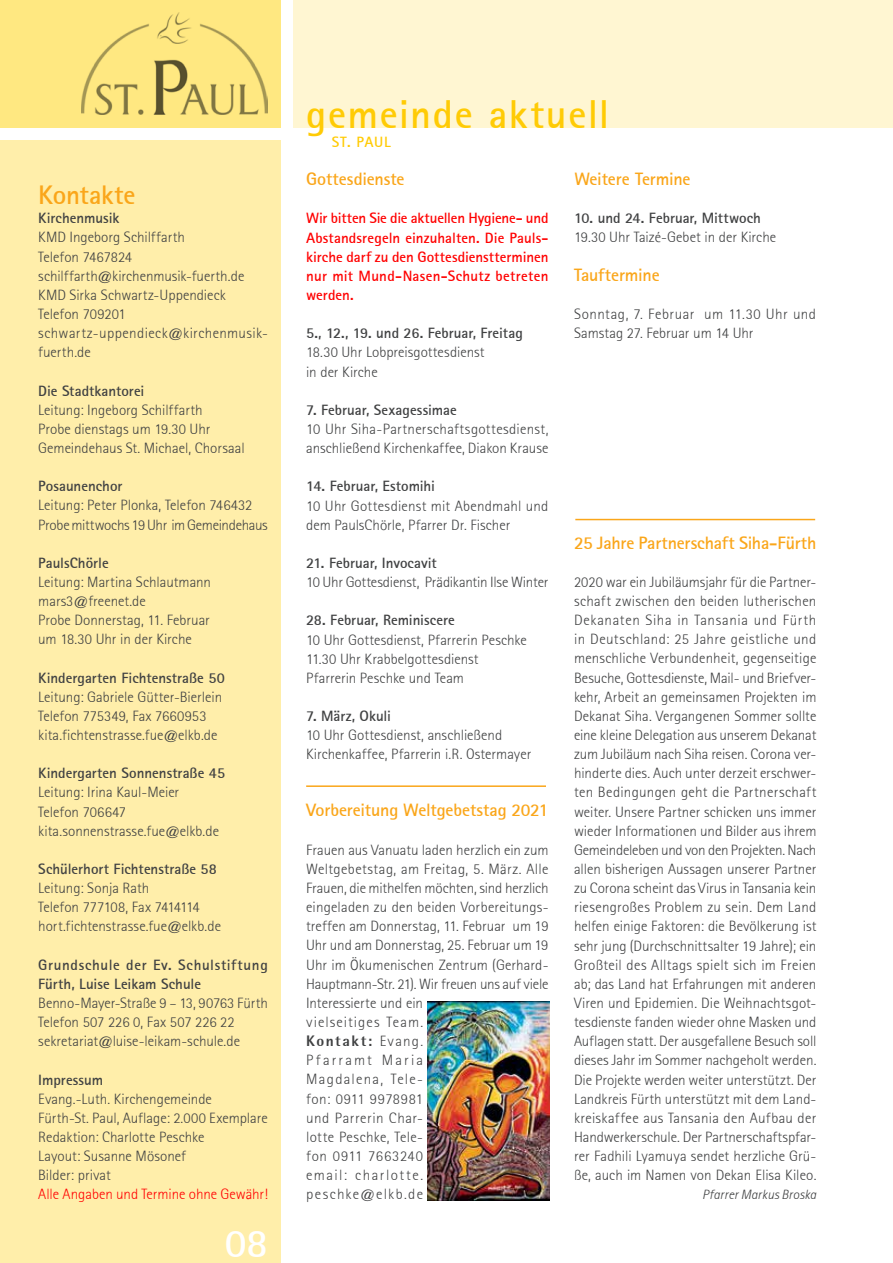
<style>
.page{position:relative;width:893px;height:1263px;background:#fff}
.page>*{position:absolute;margin:0;border:0;box-sizing:border-box;transform-origin:0 0}
.t1{font:40.5px "Rotis Sans Serif Bold 65";letter-spacing:.035em;color:#ffcb05}
.t2{font:40.5px "Rotis Sans Serif Bold 65";color:#fff}
.t3{font:27px "Rotis Sans Serif Bold 65";letter-spacing:-.01em;color:#faa61a}
.t4{font:18px "Rotis Sans Serif Bold 65";letter-spacing:-.01em;color:#faa61a}
.t5{font:15px/19.2px "Rotis Sans Serif Light 45";color:#404142}
.t6{font:15px "Rotis Sans Serif Bold 65";color:#404142}
.t7{font:15px/19.2px "Rotis Sans Serif Bold 65";letter-spacing:.01em;color:#f00;text-align:justify}
.t8{font:15px/19.2px "Rotis Sans Serif Light 45";letter-spacing:.025em;color:#404142}
.t9{font:15px/19.2px "Rotis Sans Serif Bold 65";letter-spacing:.035em;color:#404142}
.t10{font:15px "Rotis Sans Serif Light 45";color:#f00}
.t11{font:800 15px "Rotis Semi Sans";letter-spacing:.1em;color:#404142}
.t12{font:15px "Rotis Sans Serif Bold 65";letter-spacing:.045em;color:#ffcb05}
.t13{font:13.5px "Rotis Sans Serif Light Italic 46";color:#404142}
.s1{font-family:"Rotis Sans Serif Light 45";font-weight:400}
</style>
<div class="page">
<div style="left:293px;top:0;width:600px;height:128px;background:#fff6d2"></div>
<div style="left:0;top:0;width:281px;height:128px;background:#ffe881"></div>
<div style="left:0;top:140px;width:281px;height:1123px;background:#fea"></div>
<img style="left:81px;top:13px;width:187px;height:102px">
<img style="left:427px;top:1001px;width:123px;height:200px">
<hr style="left:306px;top:785px;width:240px;height:2px;background:#faa61a">
<hr style="left:575px;top:519px;width:240px;height:1px;background:#faa61a">
<h2 class="t3" style="left:38px;top:178px;width:99px">Kontakte</h2>
<p class="t6" style="left:38px;top:209px;width:83px">Kirchenmusik</p>
<p class="t5" style="left:38px;top:228px;width:231px">KMD Ingeborg Schilffarth<br>Telefon 7467824 schilffarth@kirchenmusik-fuerth.de<br>KMD Sirka Schwartz-Uppendieck<br>Telefon 709201 schwartz-uppendieck@kirchenmusik&shy;fuerth.de</p>
<p class="t6" style="left:38px;top:381px;width:108px">Die Stadtkantorei</p>
<p class="t5" style="left:38px;top:400px;width:208px">Leitung: Ingeborg Schilffarth<br>Probe dienstags um 19.30 Uhr<br>Gemeindehaus St. Michael, Chorsaal</p>
<p class="t6" style="left:38px;top:477px;width:86px">Posaunenchor</p>
<p class="t5" style="left:38px;top:496px;width:231px">Leitung: Peter Plonka, Telefon 746432<br>Probe mittwochs 19 Uhr im Gemeindehaus</p>
<p class="t6" style="left:38px;top:553px;width:72px">PaulsChörle</p>
<p class="t5" style="left:38px;top:572px;width:174px">Leitung: Martina Schlautmann mars3@freenet.de<br>Probe Donnerstag, 11. Februar um 18.30 Uhr in der Kirche</p>
<p class="t6" style="left:38px;top:668px;width:188px">Kindergarten Fichtenstraße 50</p>
<p class="t5" style="left:38px;top:687px;width:185px">Leitung: Gabriele Gütter-Bierlein<br>Telefon 775349, Fax 7660953 kita.fichtenstrasse.fue@elkb.de</p>
<p class="t6" style="left:38px;top:764px;width:188px">Kindergarten Sonnenstraße 45</p>
<p class="t5" style="left:38px;top:783px;width:182px">Leitung: Irina Kaul-Meier<br>Telefon 706647 kita.sonnenstrasse.fue@elkb.de</p>
<p class="t6" style="left:38px;top:859px;width:180px">Schülerhort Fichtenstraße 58</p>
<p class="t5" style="left:38px;top:878px;width:184px">Leitung: Sonja Rath<br>Telefon 777108, Fax 7414114 hort.fichtenstrasse.fue@elkb.de</p>
<p class="t9" style="left:38px;top:955px;width:231px">Grundschule der Ev. Schulstiftung<br>Fürth, Luise Leikam Schule</p>
<p class="t5" style="left:38px;top:993px;width:231px">Benno-Mayer-Straße 9 – 13, 90763 Fürth<br>Telefon 507 226 0, Fax 507 226 22 sekretariat@luise-leikam-schule.de</p>
<p class="t6" style="left:38px;top:1070px;width:67px">Impressum</p>
<p class="t5" style="left:38px;top:1089px;width:231px">Evang.-Luth. Kirchengemeinde<br>Fürth-St. Paul, Auflage: 2.000 Exemplare<br>Redaktion: Charlotte Peschke<br>Layout: Susanne Mösonef<br>Bilder: privat</p>
<p class="t10" style="left:38px;top:1186px;width:231px">Alle Angaben und Termine ohne Gewähr!</p>
<h1 class="t2" style="left:225px;top:1217px;width:45px">08</h1>
<h1 class="t1" style="left:306px;top:88px;width:305px">gemeinde aktuell</h1>
<p class="t12" style="left:332px;top:132px;width:61px">St. paul</p>
<p class="t4" style="left:306px;top:167px;width:100px">Gottesdienste</p>
<p class="t7" style="left:306px;top:208px;width:244px">Wir bitten Sie die aktuellen Hygiene- und Abstandsregeln einzuhalten. Die Pauls&shy;kirche darf zu den Gottesdienstterminen nur mit Mund-Nasen-Schutz betreten werden.</p>
<p class="t6" style="left:306px;top:324px;width:218px">5., 12., 19. und 26. Februar, Freitag</p>
<p class="t5" style="left:306px;top:343px;width:180px">18.30 Uhr Lobpreisgottesdienst in der Kirche</p>
<p class="t6" style="left:306px;top:400px;width:152px">7. Februar, Sexagessimae</p>
<p class="t5" style="left:306px;top:419px;width:244px">10 Uhr Siha-Partnerschaftsgottesdienst, anschließend Kirchenkaffee, Diakon Krause</p>
<p class="t6" style="left:306px;top:477px;width:130px">14. Februar, Estomihi</p>
<p class="t5" style="left:306px;top:496px;width:244px">10 Uhr Gottesdienst mit Abendmahl und dem PaulsChörle, Pfarrer Dr. Fischer</p>
<p class="t6" style="left:306px;top:553px;width:132px">21. Februar, Invocavit</p>
<p class="t5" style="left:306px;top:572px;width:244px">10 Uhr Gottesdienst, Prädikantin Ilse Winter</p>
<p class="t6" style="left:306px;top:611px;width:150px">28. Februar, Reminiscere</p>
<p class="t5" style="left:306px;top:630px;width:222px">10 Uhr Gottesdienst, Pfarrerin Peschke<br>11.30 Uhr Krabbelgottesdienst<br>Pfarrerin Peschke und Team</p>
<p class="t6" style="left:306px;top:706px;width:86px">7. März, Okuli</p>
<p class="t5" style="left:306px;top:725px;width:227px">10 Uhr Gottesdienst, anschließend<br>Kirchenkaffee, Pfarrerin i.R. Ostermayer</p>
<p class="t4" style="left:306px;top:799px;width:244px">Vorbereitung Weltgebetstag 2021</p>
<p class="t5" style="left:306px;top:840px;width:244px">Frauen aus Vanuatu laden herzlich ein zum Weltgebetstag, am Freitag, 5. März. Alle Frauen, die mithelfen möchten, sind herzlich eingeladen zu den beiden Vorbereitungs&shy;treffen am Donnerstag, 11. Februar um 19<br>Uhr und am Donnerstag, 25. Februar um 19<br>Uhr im Ökumenischen Zentrum (Gerhard-Hauptmann-Str. 21). Wir freuen uns auf viele Interessierte und ein<br>vielseitiges Team.</p>
<p class="t11" style="left:306px;top:1031px;width:118px">Kontakt: <span class="s1">Evang.</span></p>
<p class="t5" style="left:306px;top:1051px;width:118px;text-align:justify">Pfarramt Maria Magdalena, Tele&shy;fon: 0911 9978981 und Parrerin Char&shy;lotte Peschke, Tele&shy;fon 0911 7663240 email: charlotte. peschke@elkb.de</p>
<p class="t4" style="left:574px;top:167px;width:118px">Weitere Termine</p>
<p class="t6" style="left:574px;top:209px;width:189px">10. und 24. Februar, Mittwoch</p>
<p class="t5" style="left:574px;top:228px;width:204px">19.30 Uhr Taizé-Gebet in der Kirche</p>
<p class="t4" style="left:574px;top:263px;width:87px">Tauftermine</p>
<p class="t8" style="left:574px;top:304px;width:244px">Sonntag, 7. Februar um 11.30 Uhr und<br>Samstag 27. Februar um 14 Uhr</p>
<p class="t4" style="left:574px;top:531px;width:244px">25 Jahre Partnerschaft Siha-Fürth</p>
<p class="t5" style="left:574px;top:572px;width:244px;text-align:justify">2020 war ein Jubiläumsjahr für die Partner&shy;schaft zwischen den beiden lutherischen Dekanaten Siha in Tansania und Fürth in Deutschland: 25 Jahre geistliche und menschliche Verbundenheit, gegenseitige Besuche, Gottesdienste, Mail- und Briefver&shy;kehr, Arbeit an gemeinsamen Projekten im Dekanat Siha. Vergangenen Sommer sollte eine kleine Delegation aus unserem Dekanat zum Jubiläum nach Siha reisen. Corona ver&shy;hinderte dies. Auch unter derzeit erschwer&shy;ten Bedingungen geht die Partnerschaft weiter. Unsere Partner schicken uns immer wieder Informationen und Bilder aus ihrem Gemeindeleben und von den Projekten. Nach allen bisherigen Aussagen unserer Partner zu Corona scheint das Virus in Tansania kein riesengroßes Problem zu sein. Dem Land helfen einige Faktoren: die Bevölkerung ist sehr jung (Durchschnittsalter 19 Jahre); ein Großteil des Alltags spielt sich im Freien ab; das Land hat Erfahrungen mit anderen Viren und Epidemien. Die Weihnachtsgot&shy;tesdienste fanden wieder ohne Masken und Auflagen statt. Der ausgefallene Besuch soll dieses Jahr im Sommer nachgeholt werden.<br>Die Projekte werden weiter unterstützt. Der Landkreis Fürth unterstützt mit dem Land&shy;kreiskaffee aus Tansania den Aufbau der Handwerkerschule. Der Partnerschaftspfar&shy;rer Fadhili Lyamuya sendet herzliche Grü&shy;ße, auch im Namen von Dekan Elisa Kileo.</p>
<p class="t13" style="left:702px;top:1187px;width:116px">Pfarrer Markus Broska</p>
</div>
